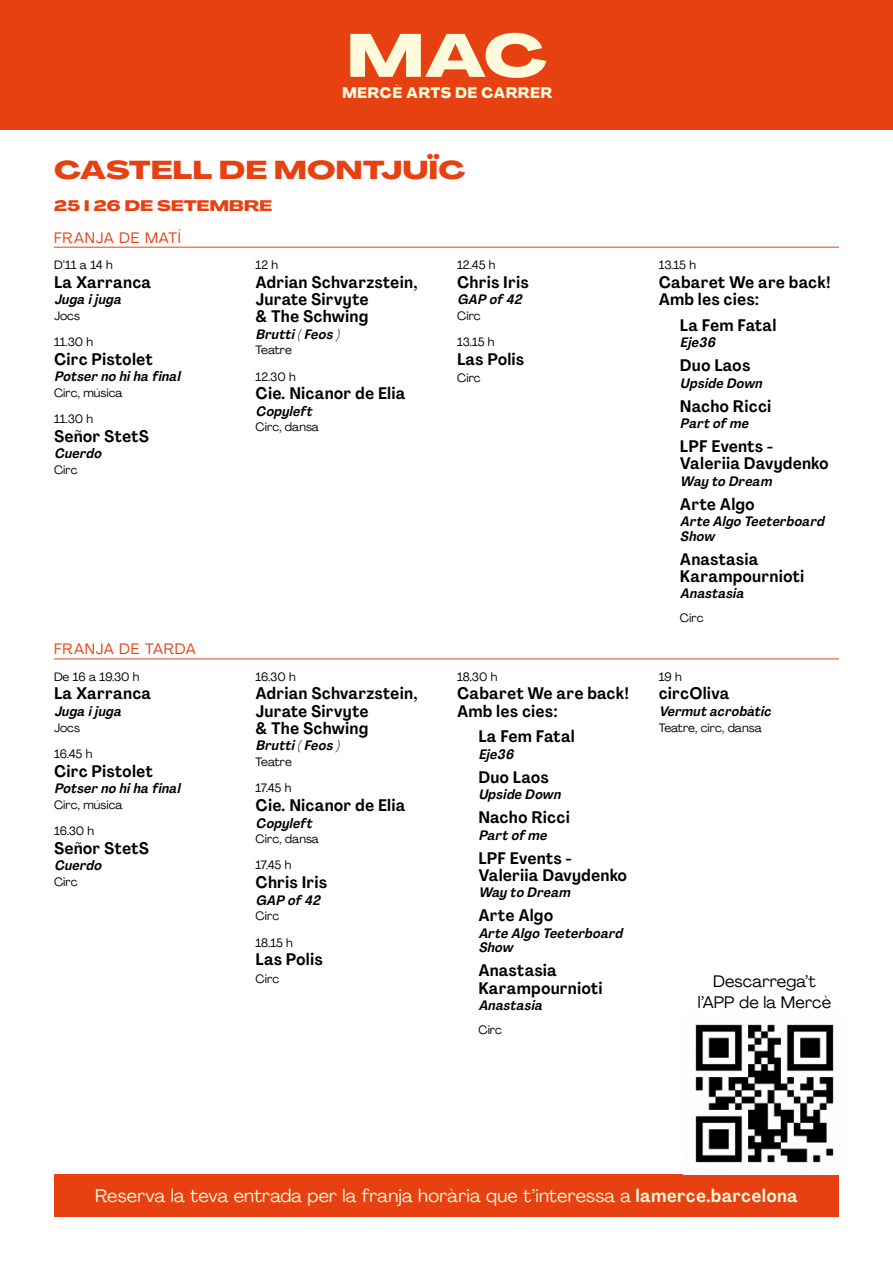
<style>
.page{position:relative;width:893px;height:1263px;background:#fff}
.page>*{position:absolute;margin:0;border:0;box-sizing:border-box;transform-origin:0 0}
.t1{font:800 60px "Agrandir Grand";color:#fffbdc}
.t2{font:800 25.5px "Agrandir Grand";letter-spacing:.02em;color:#e74011}
.t3{font:18px "Agrandir";letter-spacing:.01em;color:#fffbdc}
.t4{font:700 16.5px/17.2px "Agrandir Text";letter-spacing:.005em;color:#000}
.t5{font:16.5px/21px "Agrandir";letter-spacing:.005em;color:#000;text-align:center}
.t6{font:15px "Agrandir";letter-spacing:.05em;color:#e74011}
.t7{font:800 15px "Agrandir Grand";letter-spacing:.08em;color:#fffbdc;scale:.75 1}
.t8{font:800 15px "Agrandir Grand";letter-spacing:.02em;color:#e74011}
.t9{font:italic 700 13.5px/14.5px "Agrandir Text";color:#000}
.t10{font:12px/26.2px "Agrandir";color:#000}
.s1{font-family:"Agrandir Text";font-weight:700}
</style>
<div class="page">
<div style="left:0;top:0;width:893px;height:130px;background:#e74011"></div>
<div style="left:54px;top:1174px;width:785px;height:43px;background:#e74011"></div>
<img style="left:695px;top:1024px;width:139px;height:139px">
<hr style="left:54px;top:247px;width:785px;height:1px;background:#e74011">
<hr style="left:54px;top:659px;width:785px;height:1px;background:#e74011">
<h1 class="t1" style="left:347px;top:18px;width:201px">MAC</h1>
<p class="t7" style="left:342px;top:83px;width:281px">MERCÈ ARTS DE CARRER</p>
<h2 class="t2" style="left:54px;top:153px;width:413px">CASTELL DE MONTJUÏC</h2>
<p class="t8" style="left:54px;top:196px;width:220px">25 I 26 DE SETEMBRE</p>
<p class="t6" style="left:54px;top:228px;width:128px">FRANJA DE MATÍ</p>
<p class="t10" style="left:54px;top:251px;width:60px">D’11 a 14 h</p>
<p class="t4" style="left:54px;top:273px;width:99px">La Xarranca</p>
<p class="t9" style="left:54px;top:292px;width:72px">Juga ijuga</p>
<p class="t10" style="left:54px;top:302px;width:41px">Jocs<br>11.30 h</p>
<p class="t4" style="left:54px;top:350px;width:100px">Circ Pistolet</p>
<p class="t9" style="left:54px;top:369px;width:131px">Potserno hiha final</p>
<p class="t10" style="left:54px;top:379px;width:70px">Circ, música<br>11.30 h</p>
<p class="t4" style="left:54px;top:428px;width:97px">Señor StetS</p>
<p class="t9" style="left:54px;top:446px;width:52px">Cuerdo</p>
<p class="t10" style="left:54px;top:457px;width:25px">Circ</p>
<p class="t10" style="left:256px;top:251px;width:24px">12 h</p>
<p class="t4" style="left:256px;top:273px;width:164px">Adrian Schvarzstein,<br>Jurate Sirvyte<br>&amp; The Schwing</p>
<p class="t9" style="left:256px;top:327px;width:89px">Brutti(Feos )</p>
<p class="t10" style="left:256px;top:337px;width:42px">Teatre<br>12.30 h</p>
<p class="t4" style="left:256px;top:385px;width:152px">Cie. Nicanor de Elia</p>
<p class="t9" style="left:256px;top:404px;width:61px">Copy left</p>
<p class="t10" style="left:256px;top:414px;width:65px">Circ, dansa</p>
<p class="t10" style="left:457px;top:251px;width:40px">12.45 h</p>
<p class="t4" style="left:457px;top:273px;width:73px">Chris Iris</p>
<p class="t9" style="left:457px;top:292px;width:70px">GAP of42</p>
<p class="t10" style="left:457px;top:302px;width:39px">Circ<br>13.15 h</p>
<p class="t4" style="left:457px;top:350px;width:69px">Las Polis</p>
<p class="t10" style="left:457px;top:365px;width:25px">Circ</p>
<p class="t6" style="left:54px;top:640px;width:143px">FRANJA DE TARDA</p>
<p class="t10" style="left:54px;top:663px;width:87px">De 16 a 19.30 h</p>
<p class="t4" style="left:54px;top:685px;width:99px">La Xarranca</p>
<p class="t9" style="left:54px;top:704px;width:72px">Juga ijuga</p>
<p class="t10" style="left:54px;top:714px;width:40px">Jocs<br>16.45 h</p>
<p class="t4" style="left:54px;top:762px;width:100px">Circ Pistolet</p>
<p class="t9" style="left:54px;top:781px;width:131px">Potserno hiha final</p>
<p class="t10" style="left:54px;top:791px;width:70px">Circ, música<br>16.30 h</p>
<p class="t4" style="left:54px;top:839px;width:97px">Señor StetS</p>
<p class="t9" style="left:54px;top:858px;width:52px">Cuerdo</p>
<p class="t10" style="left:54px;top:868px;width:25px">Circ</p>
<p class="t10" style="left:256px;top:663px;width:42px">16.30 h</p>
<p class="t4" style="left:256px;top:685px;width:164px">Adrian Schvarzstein,<br>Jurate Sirvyte<br>&amp; The Schwing</p>
<p class="t9" style="left:256px;top:738px;width:89px">Brutti(Feos )</p>
<p class="t10" style="left:256px;top:748px;width:38px">Teatre<br>17.45 h</p>
<p class="t4" style="left:256px;top:797px;width:152px">Cie. Nicanor de Elia</p>
<p class="t9" style="left:256px;top:815px;width:61px">Copy left</p>
<p class="t10" style="left:256px;top:826px;width:65px">Circ, dansa<br>17.45 h</p>
<p class="t4" style="left:256px;top:874px;width:73px">Chris Iris</p>
<p class="t9" style="left:256px;top:893px;width:70px">GAP of42</p>
<p class="t10" style="left:256px;top:903px;width:39px">Circ<br>18.15 h</p>
<p class="t4" style="left:256px;top:951px;width:69px">Las Polis</p>
<p class="t10" style="left:256px;top:965px;width:25px">Circ</p>
<p class="t10" style="left:457px;top:663px;width:42px">18.30 h</p>
<p class="t4" style="left:457px;top:685px;width:173px">Cabaret We are back!<br>Amb les cies:</p>
<p class="t4" style="left:478px;top:728px;width:98px">La Fem Fatal</p>
<p class="t9" style="left:478px;top:747px;width:40px">Eje36</p>
<p class="t4" style="left:478px;top:768px;width:72px">Duo Laos</p>
<p class="t9" style="left:478px;top:787px;width:87px">Upside Down</p>
<p class="t4" style="left:478px;top:809px;width:93px">Nacho Ricci</p>
<p class="t9" style="left:478px;top:828px;width:74px">Partofme</p>
<p class="t4" style="left:478px;top:849px;width:150px">LPF Events -<br>Valeriia Davydenko</p>
<p class="t9" style="left:478px;top:885px;width:97px">Way to Dream</p>
<p class="t4" style="left:478px;top:907px;width:76px">Arte Algo</p>
<p class="t9" style="left:478px;top:926px;width:149px">Arte Algo Teeterboard<br>Show</p>
<p class="t4" style="left:478px;top:962px;width:126px">Anastasia<br>Karampournioti</p>
<p class="t9" style="left:478px;top:998px;width:69px">Anastasia</p>
<p class="t10" style="left:478px;top:1017px;width:25px">Circ</p>
<p class="t10" style="left:659px;top:251px;width:39px">13.15 h</p>
<p class="t4" style="left:659px;top:273px;width:173px">Cabaret We are back!<br>Amb les cies:</p>
<p class="t4" style="left:680px;top:316px;width:98px">La Fem Fatal</p>
<p class="t9" style="left:680px;top:335px;width:40px">Eje36</p>
<p class="t4" style="left:680px;top:357px;width:72px">Duo Laos</p>
<p class="t9" style="left:680px;top:375px;width:87px">Upside Down</p>
<p class="t4" style="left:680px;top:397px;width:93px">Nacho Ricci</p>
<p class="t9" style="left:680px;top:416px;width:74px">Partofme</p>
<p class="t4" style="left:680px;top:437px;width:150px">LPF Events -<br>Valeriia Davydenko</p>
<p class="t9" style="left:680px;top:473px;width:97px">Way to Dream</p>
<p class="t4" style="left:680px;top:495px;width:76px">Arte Algo</p>
<p class="t9" style="left:680px;top:514px;width:149px">Arte Algo Teeterboard<br>Show</p>
<p class="t4" style="left:680px;top:550px;width:126px">Anastasia<br>Karampournioti</p>
<p class="t9" style="left:680px;top:586px;width:69px">Anastasia</p>
<p class="t10" style="left:680px;top:605px;width:25px">Circ</p>
<p class="t10" style="left:659px;top:663px;width:25px">19 h</p>
<p class="t4" style="left:659px;top:685px;width:72px">circOliva</p>
<p class="t9" style="left:659px;top:704px;width:117px">Vermutacrobàtic</p>
<p class="t10" style="left:659px;top:714px;width:105px">Teatre, circ, dansa</p>
<p class="t5" style="left:698px;top:970px;width:135px">Descarrega’t l’APP de la Mercè</p>
<p class="t3" style="left:95px;top:1184px;width:704px">Reserva la teva entrada per la franja horària que t’interessa a <span class="s1">lamerce.barcelona</span></p>
</div>
